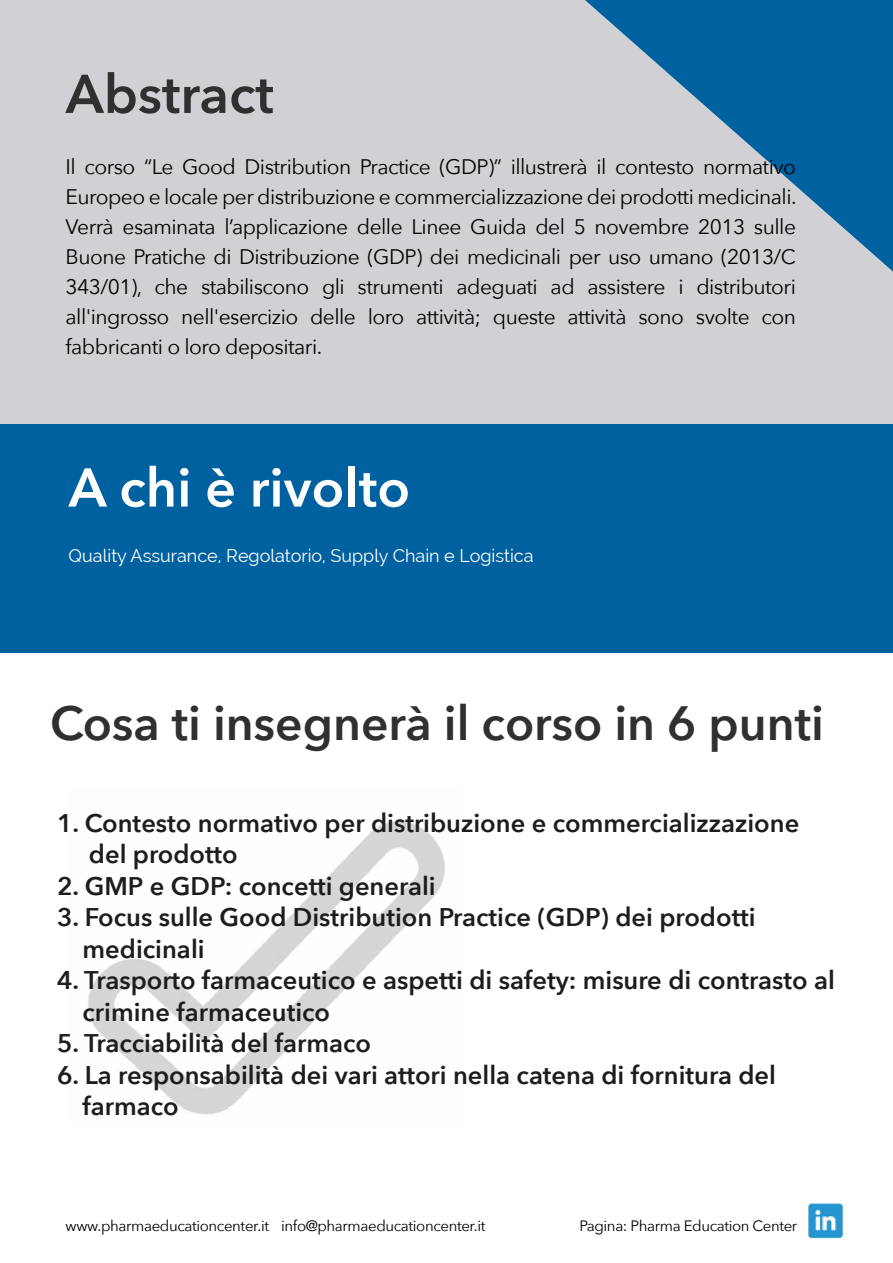
<style>
.page{position:relative;width:893px;height:1263px;background:#fff}
.page>*{position:absolute;margin:0;border:0;box-sizing:border-box;transform-origin:0 0}
.t1{font:600 54px "Avenir Next";color:#fff}
.t2{font:600 54px "Avenir Next";color:#312f2f}
.t3{font:600 48px "Avenir Next";color:#312f2f}
.t4{font:600 25.5px/31.5px "Avenir Next";color:#1d1d1b}
.t5{font:21px/30px "Avenir Next";letter-spacing:-.025em;color:#000101;text-align:justify}
.t6{font:18px "Raleway";color:#fff}
.t7{font:15px "Avenir Next";letter-spacing:-.025em;color:#000101}
</style>
<div class="page">
<img style="left:87px;top:821px;width:358px;height:294px">
<div style="left:0;top:0;width:893px;height:454px;background:#d1d1d5"></div>
<svg style="left:585px;top:0;width:308px;height:272px"></svg>
<div style="left:0;top:424px;width:893px;height:229px;background:#0061a1"></div>
<img style="left:808px;top:1203px;width:35px;height:36px">
<h1 class="t2" style="left:66px;top:48px;width:210px">Abstract</h1>
<p class="t5" style="left:66px;top:151px;width:732px">Il corso “Le Good Distribution Practice (GDP)” illustrerà il contesto normativo Europeo e locale per distribuzione e commercializzazione dei prodotti medicinali.<br>Verrà esaminata l’applicazione delle Linee Guida del 5 novembre 2013 sulle Buone Pratiche di Distribuzione (GDP) dei medicinali per uso umano (2013/C 343/01), che stabiliscono gli strumenti adeguati ad assistere i distributori all'ingrosso nell'esercizio delle loro attività; queste attività sono svolte con fabbricanti o loro depositari.</p>
<h1 class="t1" style="left:69px;top:441px;width:343px">A chi è rivolto</h1>
<p class="t6" style="left:69px;top:545px;width:467px">Quality Assurance, Regolatorio, Supply Chain e Logistica</p>
<h2 class="t3" style="left:50px;top:682px;width:775px">Cosa ti insegnerà il corso in 6 punti</h2>
<p class="t4" style="left:89px;top:807px;width:712px;text-indent:-32px">1. Contesto normativo per distribuzione e commercializzazione del prodotto</p>
<p class="t4" style="left:57px;top:869px;width:380px">2. GMP e GDP: concetti generali</p>
<p class="t4" style="left:83px;top:901px;width:674px;text-indent:-26px">3. Focus sulle Good Distribution Practice (GDP) dei prodotti medicinali</p>
<p class="t4" style="left:83px;top:964px;width:754px;text-indent:-26px">4. Trasporto farmaceutico e aspetti di safety: misure di contrasto al crimine farmaceutico</p>
<p class="t4" style="left:57px;top:1027px;width:316px">5. Tracciabilità del farmaco</p>
<p class="t4" style="left:83px;top:1058px;width:695px;text-indent:-26px">6. La responsabilità dei vari attori nella catena di fornitura del farmaco</p>
<p class="t7" style="left:66px;top:1213px;width:421px">www.pharmaeducationcenter.it info@pharmaeducationcenter.it</p>
<p class="t7" style="left:579px;top:1213px;width:219px">Pagina: Pharma Education Center</p>
</div>
